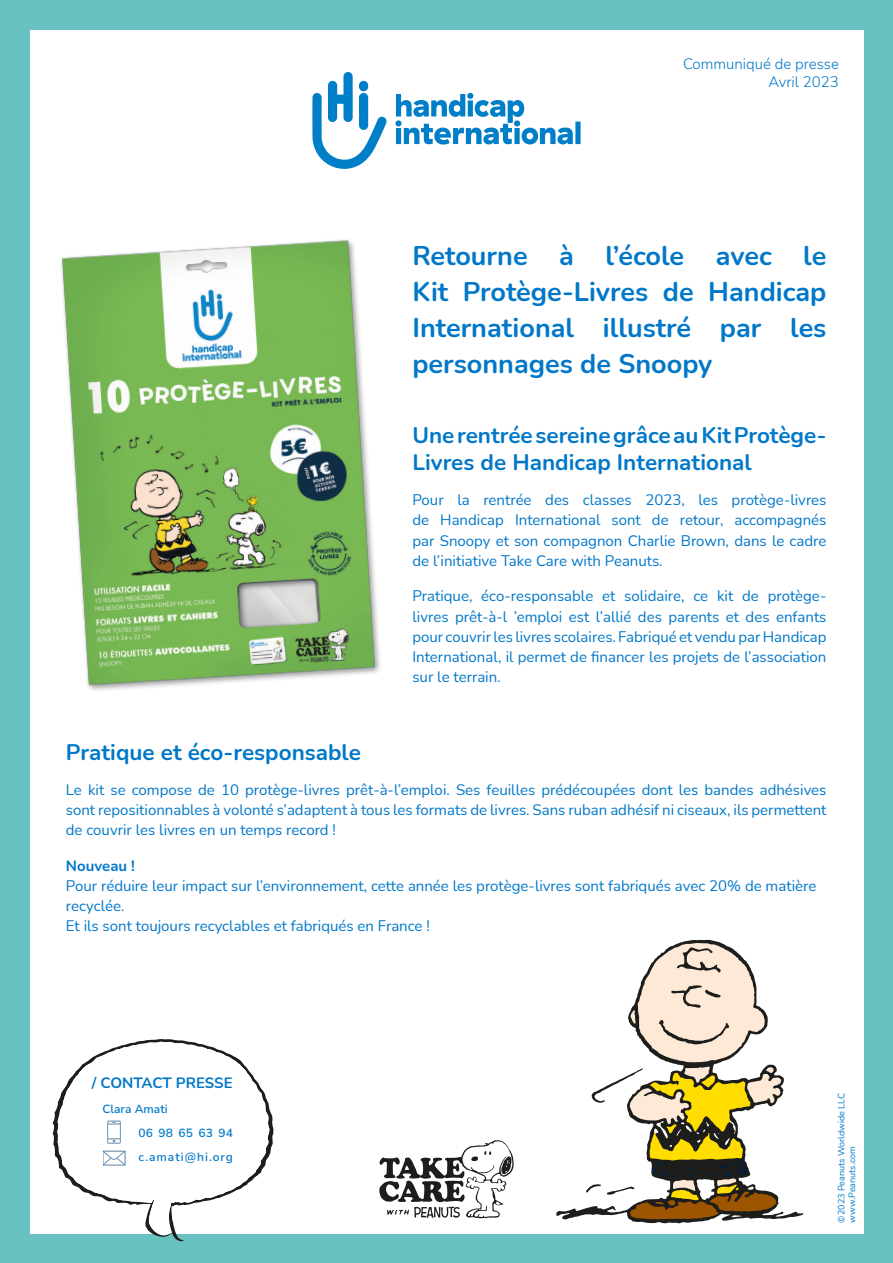
<style>
.page{position:relative;width:893px;height:1263px;background:#fff}
.page>*{position:absolute;margin:0;border:0;box-sizing:border-box;transform-origin:0 0}
.t1{font:700 27px/36px "Nunito";color:#0077c8;text-align:justify}
.t2{font:700 22.5px/27px "Nunito";color:#0077c8}
.t3{font:15px/20.2px "Nunito";color:#0077c8;text-align:justify}
.t4{font:300 15px/18px "Nunito";color:#0077c8;text-align:right}
.t5{font:700 15px "Nunito";color:#0077c8}
.t6{font:600 12px/24px "Nunito";color:#0077c8}
.t7{font:9px/10.8px "Nunito";color:#0077c8}
</style>
<div class="page">
<div style="left:0;top:0;width:893px;height:1263px;background:linear-gradient(to right,#69c2c2,#69c2c2)"></div>
<div style="left:30px;top:30px;width:833px;height:1203px;background:#fff"></div>
<svg style="left:379px;top:1140px;width:135px;height:78px"></svg>
<svg style="left:312px;top:72px;width:75px;height:80px"></svg>
<div style="left:575px;top:122px;width:6px;height:22px;background:#007fc8"></div>
<svg style="left:395px;top:93px;width:178px;height:52px"></svg>
<img style="left:61px;top:152px;width:319px;height:539px">
<svg style="left:556px;top:940px;width:247px;height:283px"></svg>
<svg style="left:586px;top:943px;width:195px;height:276px"></svg>
<svg style="left:53px;top:1039px;width:220px;height:202px"></svg>
<img style="left:103px;top:1147px;width:22px;height:23px">
<img style="left:103px;top:1120px;width:22px;height:23px">
<p class="t4" style="left:683px;top:54px;width:157px">Communiqué de presse<br>Avril 2023</p>
<h1 class="t1" style="left:412px;top:237px;width:416px">Retourne à l’école avec le Kit Protège-Livres de Handicap International illustré par les personnages de Snoopy</h1>
<h2 class="t2" style="left:412px;top:421px;width:416px">Une rentrée sereine grâce au Kit Protège-<br>Livres de Handicap International</h2>
<p class="t3" style="left:412px;top:489px;width:416px">Pour la rentrée des classes 2023, les protège-livres de Handicap International sont de retour, accompagnés par Snoopy et son compagnon Charlie Brown, dans le cadre de l’initiative Take Care with Peanuts.</p>
<p class="t3" style="left:412px;top:585px;width:416px">Pratique, éco-responsable et solidaire, ce kit de protège&shy;livres prêt-à-l ’emploi est l’allié des parents et des enfants pour couvrir les livres scolaires. Fabriqué et vendu par Handicap International, il permet de financer les projets de l’association sur le terrain.</p>
<h2 class="t2" style="left:66px;top:737px;width:296px">Pratique et éco-responsable</h2>
<p class="t3" style="left:66px;top:779px;width:762px">Le kit se compose de 10 protège-livres prêt-à-l’emploi. Ses feuilles prédécoupées dont les bandes adhésives sont repositionnables à volonté s’adaptent à tous les formats de livres. Sans ruban adhésif ni ciseaux, ils permettent de couvrir les livres en un temps record !</p>
<p class="t5" style="left:66px;top:855px;width:71px">Nouveau !</p>
<p class="t3" style="left:66px;top:875px;width:752px;text-align:left">Pour réduire leur impact sur l’environnement, cette année les protège-livres sont fabriqués avec 20% de matière recyclée.<br>Et ils sont toujours recyclables et fabriqués en France !</p>
<p class="t5" style="left:92px;top:1072px;width:142px">/ CONTACT PRESSE</p>
<p class="t6" style="left:139px;top:1097px;width:96px;text-indent:-36px">Clara Amati<br>06 98 65 63 94 c.amati@hi.org</p>
<p class="t7" style="left:835px;top:1222px;width:131px;rotate:-90deg">©2023 Peanuts Worldwide LLC www.Peanuts.com</p>
</div>
